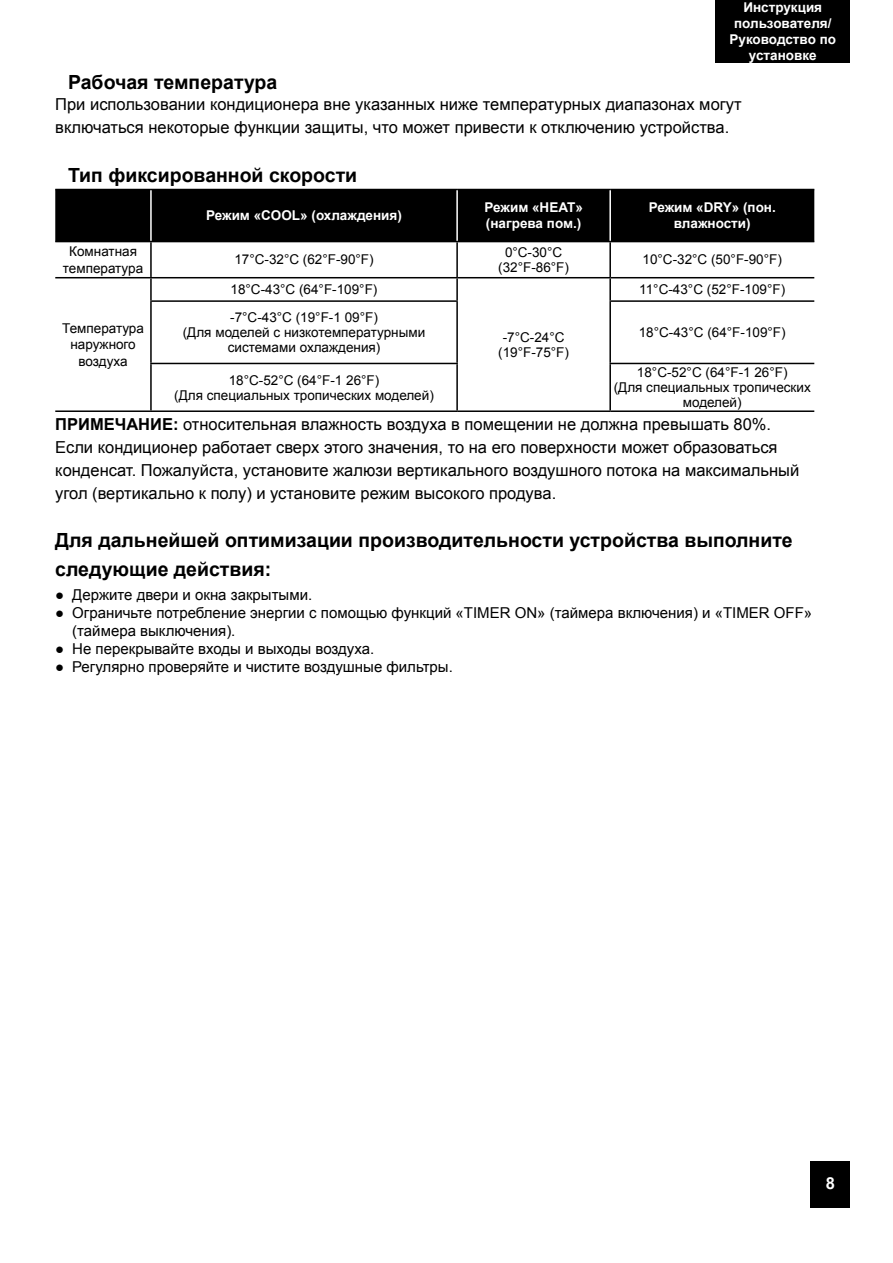
<style>
.page{position:relative;width:893px;height:1263px;background:#fff}
.page>*{position:absolute;margin:0;border:0;box-sizing:border-box;transform-origin:0 0}
.t1{font:700 19.5px/28.5px "Arial";color:#000}
.t2{font:16.5px/23px "Arial";color:#000}
.t3{font:700 16.5px "Arial";color:#fff}
.t4{font:15px/18px "Arial";color:#000}
.t5{font:13.5px/15px "Arial";color:#000;text-align:center}
.t6{font:700 13.5px/16.2px "Arial";color:#fff;text-align:center}
.s1{font-weight:700}
</style>
<div class="page">
<div style="left:810px;top:1161px;width:40px;height:46px;background:#000"></div>
<div style="left:715px;top:0;width:135px;height:63px;background:#000"></div>
<div style="left:55px;top:190px;width:759px;height:51px;background:#000"></div>
<hr style="left:55px;top:189px;width:96px;height:1px;background:#000">
<hr style="left:151px;top:189px;width:306px;height:1px;background:#000">
<hr style="left:457px;top:189px;width:153px;height:1px;background:#000">
<hr style="left:610px;top:189px;width:204px;height:1px;background:#000">
<hr style="left:55px;top:241px;width:96px;height:1px;background:#000">
<hr style="left:151px;top:241px;width:306px;height:1px;background:#000">
<hr style="left:150px;top:242px;width:2px;height:35px;background:#000">
<hr style="left:457px;top:241px;width:153px;height:1px;background:#000">
<hr style="left:456px;top:242px;width:2px;height:35px;background:#000">
<hr style="left:610px;top:241px;width:204px;height:1px;background:#000">
<hr style="left:609px;top:242px;width:2px;height:35px;background:#000">
<hr style="left:55px;top:277px;width:96px;height:1px;background:#000">
<hr style="left:55px;top:410px;width:96px;height:2px;background:#000">
<hr style="left:151px;top:277px;width:306px;height:1px;background:#000">
<hr style="left:150px;top:278px;width:2px;height:22px;background:#000">
<hr style="left:457px;top:277px;width:153px;height:1px;background:#000">
<hr style="left:456px;top:278px;width:2px;height:22px;background:#000">
<hr style="left:457px;top:410px;width:153px;height:2px;background:#000">
<hr style="left:610px;top:277px;width:204px;height:1px;background:#000">
<hr style="left:609px;top:278px;width:2px;height:22px;background:#000">
<hr style="left:150px;top:300px;width:308px;height:2px;background:#000">
<hr style="left:150px;top:302px;width:2px;height:61px;background:#000">
<hr style="left:456px;top:302px;width:2px;height:61px;background:#000">
<hr style="left:609px;top:300px;width:205px;height:2px;background:#000">
<hr style="left:609px;top:302px;width:2px;height:61px;background:#000">
<hr style="left:150px;top:363px;width:308px;height:1px;background:#000">
<hr style="left:150px;top:364px;width:2px;height:46px;background:#000">
<hr style="left:456px;top:364px;width:2px;height:46px;background:#000">
<hr style="left:151px;top:410px;width:306px;height:2px;background:#000">
<hr style="left:609px;top:363px;width:205px;height:1px;background:#000">
<hr style="left:609px;top:364px;width:2px;height:46px;background:#000">
<hr style="left:610px;top:410px;width:204px;height:2px;background:#000">
<hr style="left:150px;top:190px;width:2px;height:51px;background:#fff">
<hr style="left:456px;top:190px;width:2px;height:51px;background:#fff">
<hr style="left:609px;top:190px;width:2px;height:51px;background:#fff">
<p class="t6" style="left:729px;top:-1px;width:108px">Инструкция пользователя/<br>Руководство по установке</p>
<p class="t1" style="left:68px;top:69px;width:211px">Рабочая температура</p>
<p class="t2" style="left:55px;top:93px;width:688px">При использовании кондиционера вне указанных ниже температурных диапазонах могут включаться некоторые функции защиты, что может привести к отключению устройства.</p>
<p class="t1" style="left:68px;top:161px;width:291px">Тип фиксированной скорости</p>
<p class="t6" style="left:206px;top:208px;width:197px">Режим «COOL» (охлаждения)</p>
<p class="t6" style="left:484px;top:200px;width:100px;text-align:left">Режим «HEAT» (нагрева пом.)</p>
<p class="t6" style="left:649px;top:200px;width:129px">Режим «DRY» (пон. влажности)</p>
<p class="t5" style="left:63px;top:243px;width:82px;line-height:16.5px">Комнатная температура</p>
<p class="t5" style="left:234px;top:252px;width:141px">17°C-32°C (62°F-90°F)</p>
<p class="t5" style="left:498px;top:245px;width:72px">0°C-30°C (32°F-86°F)</p>
<p class="t5" style="left:643px;top:252px;width:141px">10°C-32°C (50°F-90°F)</p>
<p class="t5" style="left:231px;top:282px;width:148px">18°C-43°C (64°F-109°F)</p>
<p class="t5" style="left:639px;top:282px;width:147px">11°C-43°C (52°F-109°F)</p>
<p class="t5" style="left:183px;top:310px;width:244px">-7°C-43°C (19°F-1 09°F)<br>(Для моделей с низкотемпературными системами охлаждения)</p>
<p class="t5" style="left:62px;top:320px;width:83px;line-height:16.5px">Температура наружного воздуха</p>
<p class="t5" style="left:639px;top:325px;width:148px">18°C-43°C (64°F-109°F)</p>
<p class="t5" style="left:498px;top:330px;width:72px">-7°C-24°C (19°F-75°F)</p>
<p class="t5" style="left:174px;top:373px;width:261px">18°C-52°C (64°F-1 26°F)<br>(Для специальных тропических моделей)</p>
<p class="t5" style="left:614px;top:365px;width:199px">18°C-52°C (64°F-1 26°F)<br>(Для специальных тропических моделей)</p>
<p class="t2" style="left:55px;top:413px;width:746px"><span class="s1">ПРИМЕЧАНИЕ:</span> относительная влажность воздуха в помещении не должна превышать 80%.<br>Если кондиционер работает сверх этого значения, то на его поверхности может образоваться конденсат. Пожалуйста, установите жалюзи вертикального воздушного потока на максимальный угол (вертикально к полу) и установите режим высокого продува.</p>
<p class="t1" style="left:55px;top:527px;width:739px">Для дальнейшей оптимизации производительности устройства выполните следующие действия:</p>
<p class="t4" style="left:55px;top:586px;width:258px">● Держите двери и окна закрытыми.</p>
<p class="t4" style="left:72px;top:604px;width:741px;text-indent:-17px">● Ограничьте потребление энергии с помощью функций «TIMER ON» (таймера включения) и «TIMER OFF» (таймера выключения).</p>
<p class="t4" style="left:55px;top:640px;width:320px">● Не перекрывайте входы и выходы воздуха.</p>
<p class="t4" style="left:55px;top:658px;width:399px">● Регулярно проверяйте и чистите воздушные фильтры.</p>
<p class="t3" style="left:826px;top:1172px;width:11px">8</p>
</div>
